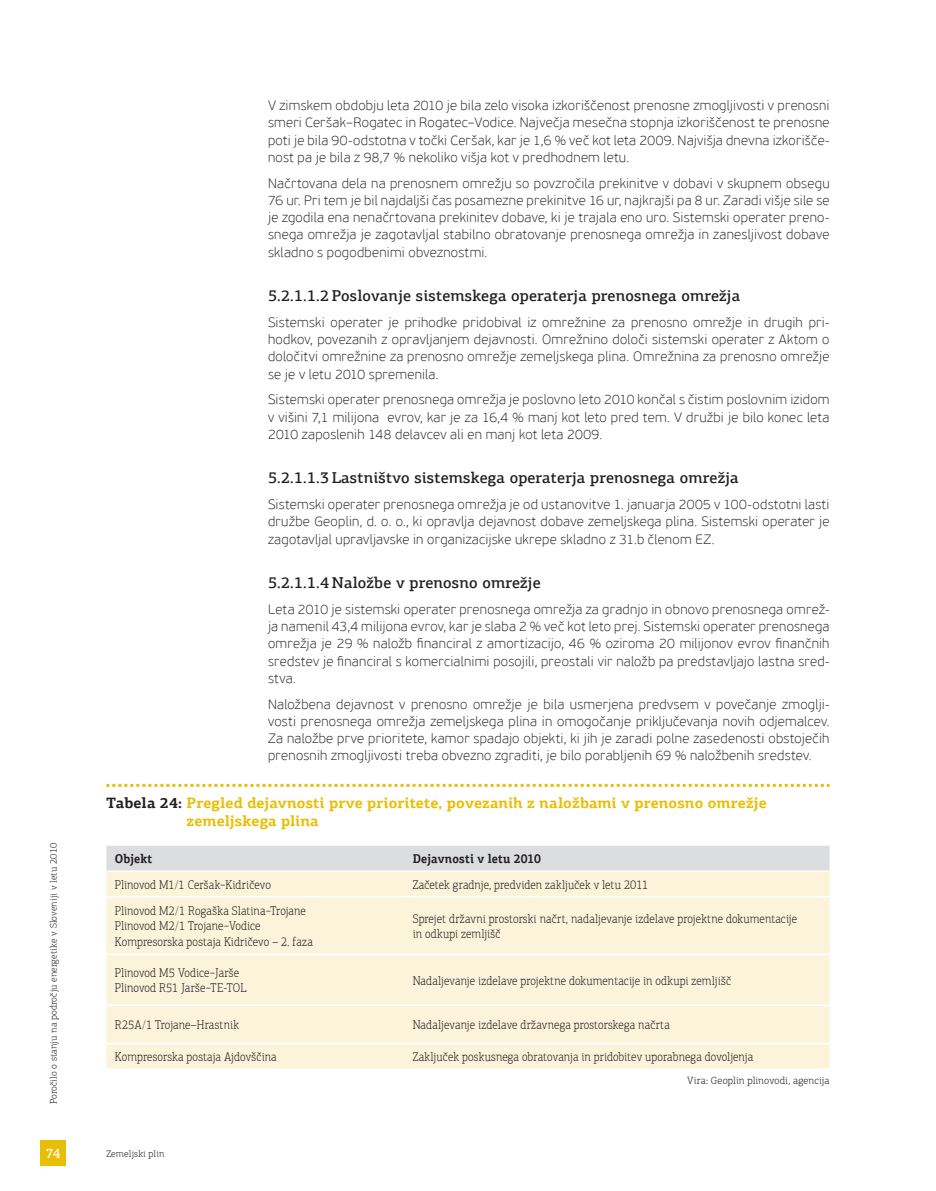
<style>
.page{position:relative;width:936px;height:1191px;background:#fff}
.page>*{position:absolute;margin:0;border:0;box-sizing:border-box;transform-origin:0 0}
.t1{font:500 15.75px "PF Agora Slab Pro";letter-spacing:.01em;color:#231f20}
.t2{font:700 15px/18px "PF Agora Slab Pro";letter-spacing:.005em;color:#e8be06}
.t3{font:100 13.5px/17.2px "PF Beau Sans Pro";letter-spacing:.02em;color:#231f20;text-align:justify}
.t4{font:500 13.5px "PF Agora Slab Pro";color:#fff}
.t5{font:300 12.75px/15.3px "PF Agora Slab Pro";letter-spacing:.005em;color:#231f20;scale:.9 1}
.t6{font:700 12.75px "PF Agora Slab Pro";letter-spacing:.01em;color:#231f20;scale:.9 1}
.t7{font:300 10.5px "PF Agora Slab Pro";letter-spacing:.01em;color:#231f20}
.t8{font:300 9.75px "PF Agora Slab Pro";letter-spacing:.01em;color:#231f20}
.s1{color:#231f20}
</style>
<div class="page">
<div style="left:40px;top:1139px;width:26px;height:26px;background:#e8be06"></div>
<svg style="left:106px;top:784px;width:723px;height:3px"></svg>
<div style="left:106px;top:845px;width:723px;height:25px;background:#dcdddf"></div>
<div style="left:106px;top:872px;width:723px;height:196px;background:#fbf3da"></div>
<hr style="left:106px;top:896px;width:298px;height:1px;background:#fff">
<hr style="left:404px;top:896px;width:425px;height:1px;background:#fff">
<hr style="left:106px;top:953px;width:298px;height:2px;background:#fff">
<hr style="left:404px;top:953px;width:425px;height:2px;background:#fff">
<hr style="left:106px;top:1004px;width:298px;height:2px;background:#fff">
<hr style="left:404px;top:1004px;width:425px;height:2px;background:#fff">
<hr style="left:106px;top:1042px;width:298px;height:2px;background:#fff">
<hr style="left:404px;top:1042px;width:425px;height:2px;background:#fff">
<p class="t8" style="left:48px;top:1104px;width:263px;rotate:-90deg">Poročilo o stanju na področju energetike v Sloveniji v letu 2010</p>
<p class="t3" style="left:268px;top:97px;width:563px">V zimskem obdobju leta 2010 je bila zelo visoka izkoriščenost prenosne zmogljivosti v prenosni smeri Ceršak–Rogatec in Rogatec–Vodice. Največja mesečna stopnja izkoriščenost te prenosne poti je bila 90-odstotna v točki Ceršak, kar je 1,6 % več kot leta 2009. Najvišja dnevna izkorišče&shy;nost pa je bila z 98,7 % nekoliko višja kot v predhodnem letu.</p>
<p class="t3" style="left:268px;top:174px;width:563px">Načrtovana dela na prenosnem omrežju so povzročila prekinitve v dobavi v skupnem obsegu 76 ur. Pri tem je bil najdaljši čas posamezne prekinitve 16 ur, najkrajši pa 8 ur. Zaradi višje sile se je zgodila ena nenačrtovana prekinitev dobave, ki je trajala eno uro. Sistemski operater preno&shy;snega omrežja je zagotavljal stabilno obratovanje prenosnega omrežja in zanesljivost dobave skladno s pogodbenimi obveznostmi.</p>
<p class="t1" style="left:268px;top:286px;width:473px">5.2.1.1.2 Poslovanje sistemskega operaterja prenosnega omrežja</p>
<p class="t3" style="left:268px;top:313px;width:563px">Sistemski operater je prihodke pridobival iz omrežnine za prenosno omrežje in drugih pri&shy;hodkov, povezanih z opravljanjem dejavnosti. Omrežnino določi sistemski operater z Aktom o določitvi omrežnine za prenosno omrežje zemeljskega plina. Omrežnina za prenosno omrežje se je v letu 2010 spremenila.</p>
<p class="t3" style="left:268px;top:391px;width:563px">Sistemski operater prenosnega omrežja je poslovno leto 2010 končal s čistim poslovnim izidom v višini 7,1 milijona evrov, kar je za 16,4 % manj kot leto pred tem. V družbi je bilo konec leta 2010 zaposlenih 148 delavcev ali en manj kot leta 2009.</p>
<p class="t1" style="left:268px;top:468px;width:472px">5.2.1.1.3 Lastništvo sistemskega operaterja prenosnega omrežja</p>
<p class="t3" style="left:268px;top:496px;width:563px">Sistemski operater prenosnega omrežja je od ustanovitve 1. januarja 2005 v 100-odstotni lasti družbe Geoplin, d. o. o., ki opravlja dejavnost dobave zemeljskega plina. Sistemski operater je zagotavljal upravljavske in organizacijske ukrepe skladno z 31.b členom EZ.</p>
<p class="t1" style="left:268px;top:573px;width:274px">5.2.1.1.4 Naložbe v prenosno omrežje</p>
<p class="t3" style="left:268px;top:600px;width:563px">Leta 2010 je sistemski operater prenosnega omrežja za gradnjo in obnovo prenosnega omrež&shy;ja namenil 43,4 milijona evrov, kar je slaba 2 % več kot leto prej. Sistemski operater prenosnega omrežja je 29 % naložb financiral z amortizacijo, 46 % oziroma 20 milijonov evrov finančnih sredstev je financiral s komercialnimi posojili, preostali vir naložb pa predstavljajo lastna sred&shy;stva.</p>
<p class="t3" style="left:268px;top:695px;width:563px">Naložbena dejavnost v prenosno omrežje je bila usmerjena predvsem v povečanje zmoglji&shy;vosti prenosnega omrežja zemeljskega plina in omogočanje priključevanja novih odjemalcev.<br>Za naložbe prve prioritete, kamor spadajo objekti, ki jih je zaradi polne zasedenosti obstoječih prenosnih zmogljivosti treba obvezno zgraditi, je bilo porabljenih 69 % naložbenih sredstev.</p>
<p class="t2" style="left:187px;top:794px;width:581px;text-indent:-80px"><span class="s1">Tabela 24:</span> Pregled dejavnosti prve prioritete, povezanih z naložbami v prenosno omrežje zemeljskega plina</p>
<p class="t6" style="left:115px;top:850px;width:43px">Objekt</p>
<p class="t6" style="left:412px;top:850px;width:144px">Dejavnosti v letu 2010</p>
<p class="t5" style="left:115px;top:877px;width:175px">Plinovod M1/1 Ceršak−Kidričevo</p>
<p class="t5" style="left:412px;top:877px;width:263px">Začetek gradnje, predviden zaključek v letu 2011</p>
<p class="t5" style="left:115px;top:903px;width:221px">Plinovod M2/1 Rogaška Slatina−Trojane<br>Plinovod M2/1 Trojane−Vodice<br>Kompresorska postaja Kidričevo – 2. faza</p>
<p class="t5" style="left:412px;top:910px;width:428px">Sprejet državni prostorski načrt, nadaljevanje izdelave projektne dokumentacije in odkupi zemljišč</p>
<p class="t5" style="left:115px;top:965px;width:148px">Plinovod M5 Vodice−Jarše<br>Plinovod R51 Jarše−TE-TOL</p>
<p class="t5" style="left:412px;top:972px;width:355px">Nadaljevanje izdelave projektne dokumentacije in odkupi zemljišč</p>
<p class="t5" style="left:115px;top:1017px;width:139px">R25A/1 Trojane–Hrastnik</p>
<p class="t5" style="left:412px;top:1017px;width:287px">Nadaljevanje izdelave državnega prostorskega načrta</p>
<p class="t5" style="left:115px;top:1049px;width:181px">Kompresorska postaja Ajdovščina</p>
<p class="t5" style="left:412px;top:1049px;width:380px">Zaključek poskusnega obratovanja in pridobitev uporabnega dovoljenja</p>
<p class="t7" style="left:687px;top:1074px;width:144px">Vira: Geoplin plinovodi, agencija</p>
<p class="t4" style="left:46px;top:1144px;width:16px">74</p>
<p class="t8" style="left:106px;top:1147px;width:60px">Zemeljski plin</p>
</div>
